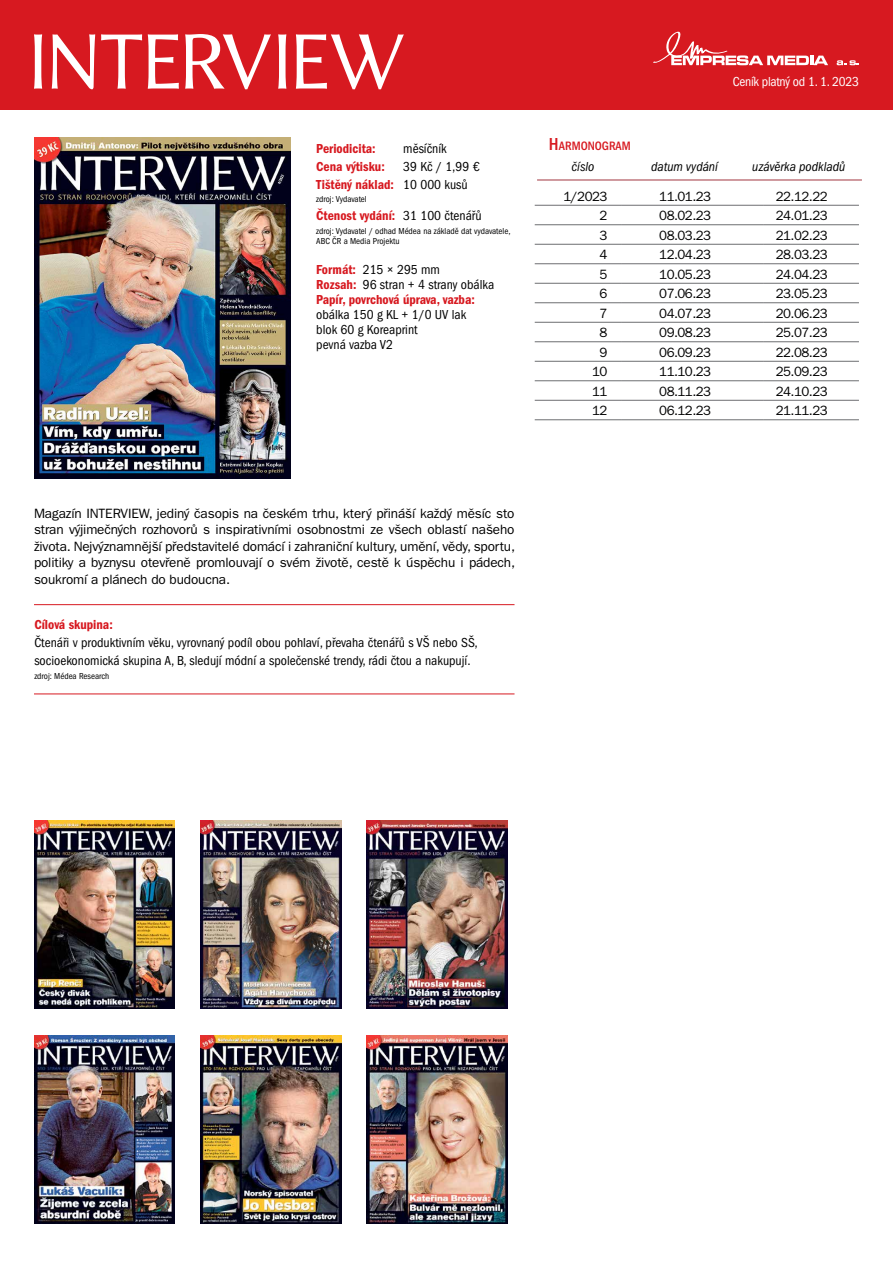
<style>
.page{position:relative;width:893px;height:1263px;background:#fff}
.page>*{position:absolute;margin:0;border:0;box-sizing:border-box;transform-origin:0 0}
.t1{font:13.5px/19.5px "ITC Franklin Gothic Std";letter-spacing:-.04em;color:#000;text-align:justify}
.t2{font:condensed 13.5px/15px "ITC Franklin Gothic Std";color:#000}
.t3{font:13.5px "ITC Franklin Gothic Std Dm Cd";color:#d71920}
.t4{font:italic condensed 13.5px "ITC Franklin Gothic Std";color:#000}
.t5{font:condensed 13.5px "ITC Franklin Gothic Std";letter-spacing:-.02em;color:#fff}
.t6{font:500 condensed 12.6px "ITC Franklin Gothic Std";color:#d71920}
.t7{font:condensed 9px/10.5px "ITC Franklin Gothic Std";color:#000}
.s1{font-family:"ITC Franklin Gothic Std";font-stretch:condensed;color:#000}
.s2{font-family:"ITC Franklin Gothic Std Dm Cd";font-stretch:normal;color:#d71920}
.s3{font-size:18px}
</style>
<div class="page">
<img style="left:34px;top:137px;width:256px;height:342px">
<div style="left:0;top:0;width:893px;height:109px;background:#d71920"></div>
<svg style="left:837px;top:60px;width:22px;height:5px"></svg>
<svg style="left:653px;top:31px;width:175px;height:34px"></svg>
<hr style="left:34px;top:604px;width:480px;height:1px;background:#d71920">
<hr style="left:34px;top:693px;width:480px;height:1px;background:#d71920">
<svg style="left:34px;top:34px;width:370px;height:55px"></svg>
<hr style="left:537px;top:180px;width:325px;height:1px;background:#a1363f">
<hr style="left:621px;top:205px;width:142px;height:1px;background:#6d6e71">
<hr style="left:621px;top:224px;width:142px;height:1px;background:#6d6e71">
<hr style="left:621px;top:244px;width:142px;height:1px;background:#6d6e71">
<hr style="left:621px;top:263px;width:142px;height:1px;background:#6d6e71">
<hr style="left:621px;top:283px;width:142px;height:1px;background:#6d6e71">
<hr style="left:621px;top:302px;width:142px;height:1px;background:#6d6e71">
<hr style="left:621px;top:322px;width:142px;height:1px;background:#6d6e71">
<hr style="left:621px;top:341px;width:142px;height:1px;background:#6d6e71">
<hr style="left:621px;top:361px;width:142px;height:1px;background:#6d6e71">
<hr style="left:621px;top:380px;width:142px;height:1px;background:#6d6e71">
<hr style="left:621px;top:400px;width:142px;height:1px;background:#6d6e71">
<hr style="left:621px;top:419px;width:142px;height:1px;background:#6d6e71">
<hr style="left:763px;top:205px;width:96px;height:1px;background:#6d6e71">
<hr style="left:763px;top:224px;width:96px;height:1px;background:#6d6e71">
<hr style="left:763px;top:244px;width:96px;height:1px;background:#6d6e71">
<hr style="left:763px;top:263px;width:96px;height:1px;background:#6d6e71">
<hr style="left:763px;top:283px;width:96px;height:1px;background:#6d6e71">
<hr style="left:763px;top:302px;width:96px;height:1px;background:#6d6e71">
<hr style="left:763px;top:322px;width:96px;height:1px;background:#6d6e71">
<hr style="left:763px;top:341px;width:96px;height:1px;background:#6d6e71">
<hr style="left:763px;top:361px;width:96px;height:1px;background:#6d6e71">
<hr style="left:763px;top:380px;width:96px;height:1px;background:#6d6e71">
<hr style="left:763px;top:400px;width:96px;height:1px;background:#6d6e71">
<hr style="left:763px;top:419px;width:96px;height:1px;background:#6d6e71">
<hr style="left:535px;top:205px;width:86px;height:1px;background:#6d6e71">
<hr style="left:535px;top:224px;width:86px;height:1px;background:#6d6e71">
<hr style="left:535px;top:244px;width:86px;height:1px;background:#6d6e71">
<hr style="left:535px;top:263px;width:86px;height:1px;background:#6d6e71">
<hr style="left:535px;top:283px;width:86px;height:1px;background:#6d6e71">
<hr style="left:535px;top:302px;width:86px;height:1px;background:#6d6e71">
<hr style="left:535px;top:322px;width:86px;height:1px;background:#6d6e71">
<hr style="left:535px;top:341px;width:86px;height:1px;background:#6d6e71">
<hr style="left:535px;top:361px;width:86px;height:1px;background:#6d6e71">
<hr style="left:535px;top:380px;width:86px;height:1px;background:#6d6e71">
<hr style="left:535px;top:400px;width:86px;height:1px;background:#6d6e71">
<hr style="left:535px;top:419px;width:86px;height:1px;background:#6d6e71">
<img style="left:201px;top:820px;width:141px;height:189px">
<img style="left:201px;top:1035px;width:141px;height:188px">
<img style="left:34px;top:1035px;width:141px;height:188px">
<img style="left:367px;top:821px;width:141px;height:188px">
<img style="left:366px;top:1035px;width:142px;height:188px">
<img style="left:34px;top:820px;width:141px;height:188px">
<p class="t3" style="left:316px;top:141px;width:61px">Periodicita:</p>
<p class="t2" style="left:403px;top:141px;width:45px">měsíčník</p>
<p class="t3" style="left:316px;top:159px;width:70px">Cena výtisku:</p>
<p class="t2" style="left:403px;top:159px;width:78px">39 Kč / 1,99 €</p>
<p class="t3" style="left:316px;top:177px;width:153px">Tištěný náklad: <span class="s1">10 000 kusů</span></p>
<p class="t7" style="left:316px;top:194px;width:52px">zdroj: Vydavatel</p>
<p class="t3" style="left:316px;top:208px;width:167px">Čtenost vydání: <span class="s1">31 100 čtenářů</span></p>
<p class="t7" style="left:316px;top:226px;width:196px">zdroj: Vydavatel / odhad Médea na základě dat vydavatele,<br>ABC ČR a Media Projektu</p>
<p class="t2" style="left:316px;top:262px;width:180px"><span class="s2">Formát:</span> 215 × 295 mm<br><span class="s2">Rozsah:</span> 96 stran + 4 strany obálka</p>
<p class="t3" style="left:316px;top:292px;width:160px">Papír, povrchová úprava, vazba:</p>
<p class="t2" style="left:316px;top:307px;width:152px">obálka 150 g KL + 1/0 UV lak blok 60 g Koreaprint<br>pevná vazba V2</p>
<p class="t6" style="left:549px;top:138px;width:83px"><span class="s3">H</span>ARMONOGRAM</p>
<p class="t5" style="left:733px;top:74px;width:128px">Ceník platný od 1. 1. 2023</p>
<p class="t4" style="left:571px;top:159px;width:24px">číslo</p>
<p class="t4" style="left:651px;top:159px;width:68px">datum vydání</p>
<p class="t4" style="left:752px;top:159px;width:95px">uzávěrka podkladů</p>
<p class="t1" style="left:659px;top:186px;width:53px">11.01.23<br>08.02.23<br>08.03.23<br>12.04.23<br>10.05.23<br>07.06.23<br>04.07.23<br>09.08.23<br>06.09.23<br>11.10.23<br>08.11.23<br>06.12.23</p>
<p class="t1" style="left:776px;top:186px;width:53px">22.12.22<br>24.01.23<br>21.02.23<br>28.03.23<br>24.04.23<br>23.05.23<br>20.06.23<br>25.07.23<br>22.08.23<br>25.09.23<br>24.10.23<br>21.11.23</p>
<p class="t1" style="left:563px;top:186px;width:45px;text-align:right">1/2023<br>2<br>3<br>4<br>5<br>6<br>7<br>8<br>9<br>10<br>11<br>12</p>
<p class="t1" style="left:34px;top:505px;width:483px;line-height:16.5px">Magazín INTERVIEW, jediný časopis na českém trhu, který přináší každý měsíc sto stran výjimečných rozhovorů s inspirativními osobnostmi ze všech oblastí našeho života. Nejvýznamnější představitelé domácí i zahraniční kultury, umění, vědy, sportu, politiky a byznysu otevřeně promlouvají o svém životě, cestě k úspěchu i pádech, soukromí a plánech do budoucna.</p>
<p class="t3" style="left:34px;top:617px;width:80px">Cílová skupina:</p>
<p class="t2" style="left:34px;top:634px;width:445px;line-height:18px">Čtenáři v produktivním věku, vyrovnaný podíl obou pohlaví, převaha čtenářů s VŠ nebo SŠ, socioekonomická skupina A, B, sledují módní a společenské trendy, rádi čtou a nakupují.</p>
<p class="t7" style="left:34px;top:670px;width:77px">zdroj: Médea Research</p>
</div>
